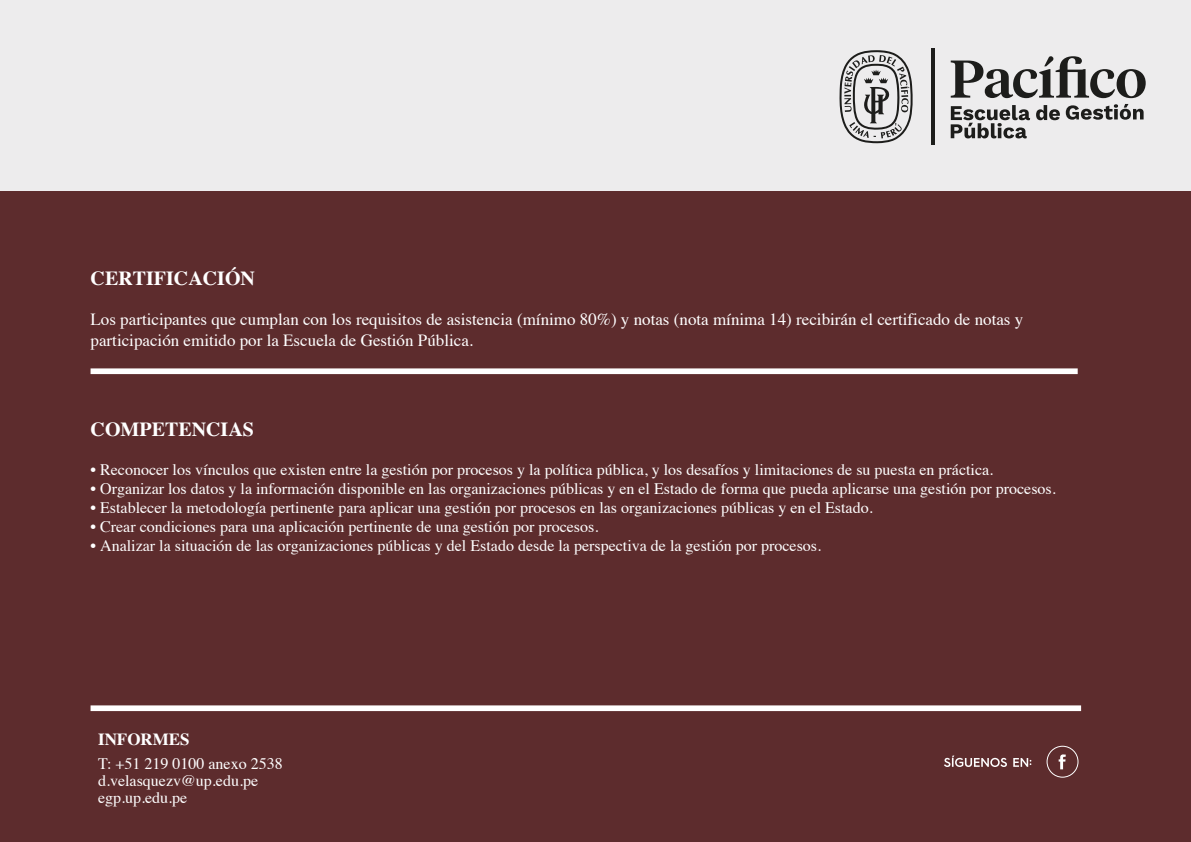
<style>
.page{position:relative;width:1191px;height:842px;background:#fff}
.page>*{position:absolute;margin:0;border:0;box-sizing:border-box;transform-origin:0 0}
.t1{font:700 20px "Times";color:#fff}
.t2{font:17px/20.4px "Times";color:#fff}
.t3{font:700 17px "Times";color:#fff}
.t4{font:16px/17px "Times";color:#fff}
</style>
<div class="page">
<div style="left:0;top:0;width:1190px;height:191px;background:#edeced"></div>
<div style="left:0;top:191px;width:1191px;height:651px;background:#5d2c2d"></div>
<div style="left:91px;top:368px;width:986px;height:6px;background:#fff"></div>
<div style="left:91px;top:705px;width:990px;height:6px;background:#fff"></div>
<div style="left:1046px;top:746px;width:32px;height:31px;border:1px solid #fff;border-radius:50%"></div>
<svg style="left:1058px;top:754px;width:7px;height:15px"></svg>
<svg style="left:944px;top:755px;width:87px;height:12px"></svg>
<hr style="left:931px;top:48px;width:3px;height:97px;background:#1d1d1b">
<svg style="left:950px;top:56px;width:195px;height:42px"></svg>
<svg style="left:839px;top:50px;width:74px;height:93px"></svg>
<svg style="left:1036px;top:105px;width:23px;height:15px"></svg>
<svg style="left:1065px;top:104px;width:78px;height:16px"></svg>
<svg style="left:950px;top:105px;width:80px;height:33px"></svg>
<p class="t1" style="left:91px;top:259px;width:166px">CERTIFICACIÓN</p>
<p class="t2" style="left:91px;top:308px;width:934px">Los participantes que cumplan con los requisitos de asistencia (mínimo 80%) y notas (nota mínima 14) recibirán el certificado de notas y participación emitido por la Escuela de Gestión Pública.</p>
<p class="t1" style="left:91px;top:410px;width:165px">COMPETENCIAS</p>
<p class="t4" style="left:91px;top:459px;width:904px">• Reconocer los vínculos que existen entre la gestión por procesos y la política pública, y los desafíos y limitaciones de su puesta en práctica.</p>
<p class="t4" style="left:91px;top:478px;width:966px">• Organizar los datos y la información disponible en las organizaciones públicas y en el Estado de forma que pueda aplicarse una gestión por procesos.</p>
<p class="t4" style="left:91px;top:498px;width:783px">• Establecer la metodología pertinente para aplicar una gestión por procesos en las organizaciones públicas y en el Estado.</p>
<p class="t4" style="left:91px;top:517px;width:509px">• Crear condiciones para una aplicación pertinente de una gestión por procesos.</p>
<p class="t4" style="left:91px;top:536px;width:732px">• Analizar la situación de las organizaciones públicas y del Estado desde la perspectiva de la gestión por procesos.</p>
<p class="t3" style="left:98px;top:723px;width:93px">INFORMES</p>
<p class="t4" style="left:98px;top:754px;width:186px">T: +51 219 0100 anexo 2538 d.velasquezv@up.edu.pe egp.up.edu.pe</p>
</div>
